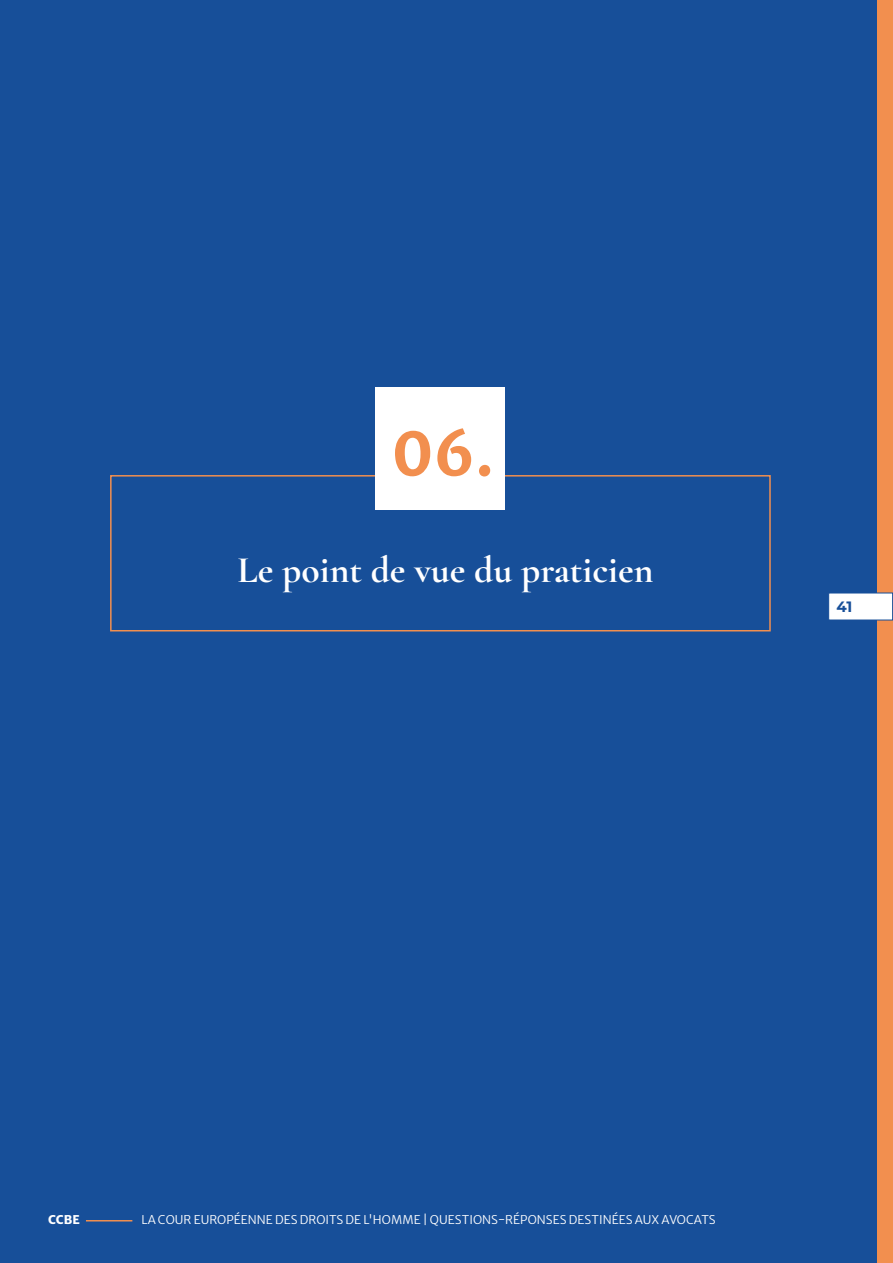
<style>
.page{position:relative;width:893px;height:1263px;background:#fff}
.page>*{position:absolute;margin:0;border:0;box-sizing:border-box;transform-origin:0 0}
.t1{font:60px "Merriweather Sans";color:#f28f4f}
.t2{font:700 37.5px "Cormorant Garamond";color:#fff}
.t3{font:700 15px "Montserrat";color:#174f99}
.t4{font:12px "Merriweather Sans";letter-spacing:.005em;color:#fff}
</style>
<div class="page">
<div style="left:0;top:0;width:878px;height:1263px;background:#174f99"></div>
<div style="left:110px;top:475px;width:661px;height:156px;border:2px solid #f28f4f"></div>
<div style="left:375px;top:388px;width:130px;height:122px;background:#fff"></div>
<div style="left:878px;top:0;width:15px;height:1263px;background:#f28f4f"></div>
<div style="left:828px;top:593px;width:65px;height:27px;background:#fff;border:1px solid #174f99"></div>
<hr style="left:86px;top:1220px;width:46px;height:1px;background:#f28f4f">
<h1 class="t1" style="left:392px;top:402px;width:104px">06.</h1>
<h2 class="t2" style="left:237px;top:546px;width:418px">Le point de vue du praticien</h2>
<p class="t3" style="left:836px;top:595px;width:17px">41</p>
<p class="t4" style="left:48px;top:1209px;width:33px">CCBE</p>
<p class="t4" style="left:142px;top:1209px;width:575px">LA COUR EUROPÉENNE DES DROITS DE L'HOMME | QUESTIONS-RÉPONSES DESTINÉES AUX AVOCATS</p>
</div>
